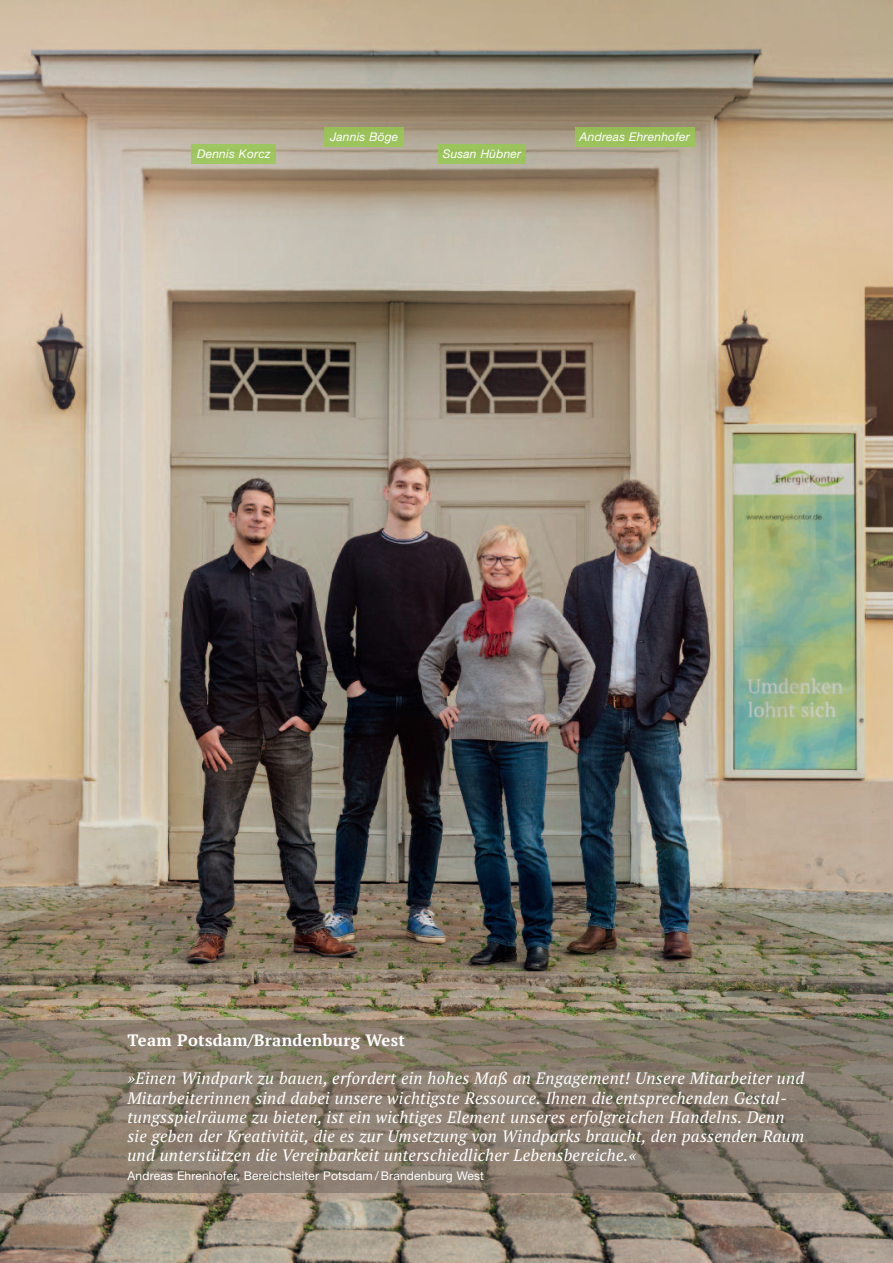
<style>
.page{position:relative;width:893px;height:1263px;background:#fff}
.page>*{position:absolute;margin:0;border:0;box-sizing:border-box;transform-origin:0 0}
.t1{font:italic 16.5px/19.2px "PT Serif";letter-spacing:.015em;color:#fff}
.t2{font:700 16.5px "PT Serif";letter-spacing:.015em;color:#fff}
.t3{font:12px "Helvetica Neue";letter-spacing:.015em;color:#fff}
.t4{font:italic 12px "Helvetica Neue";letter-spacing:.015em;color:#fff}
</style>
<div class="page">
<img style="left:0;top:0;width:893px;height:1263px">
<div style="left:0;top:1020px;width:893px;height:173px;background:#736962;opacity:.55"></div>
<div style="left:192px;top:145px;width:84px;height:19px;background:#9fc660"></div>
<div style="left:325px;top:128px;width:79px;height:19px;background:#9bc35b"></div>
<div style="left:438px;top:145px;width:88px;height:19px;background:#9cc45e"></div>
<div style="left:575px;top:128px;width:119px;height:19px;background:#9bc15a"></div>
<p class="t4" style="left:197px;top:150px;width:75px">Dennis Korcz</p>
<p class="t4" style="left:330px;top:133px;width:70px">Jannis Böge</p>
<p class="t4" style="left:443px;top:150px;width:80px">Susan Hübner</p>
<p class="t4" style="left:580px;top:133px;width:112px">Andreas Ehrenhofer</p>
<p class="t2" style="left:128px;top:1029px;width:279px">Team Potsdam/Brandenburg West</p>
<p class="t1" style="left:127px;top:1069px;width:678px">»Einen Windpark zu bauen, erfordert ein hohes Maß an Engagement! Unsere Mitarbeiter und Mitarbeiterinnen sind dabei unsere wichtigste Ressource. Ihnen die entsprechenden Gestal&shy;tungsspielräume zu bieten, ist ein wichtiges Element unseres erfolgreichen Handelns. Denn sie geben der Kreativität, die es zur Umsetzung von Windparks braucht, den passenden Raum und unterstützen die Vereinbarkeit unterschiedlicher Lebensbereiche.«</p>
<p class="t3" style="left:128px;top:1171px;width:358px">Andreas Ehrenhofer, Bereichsleiter Potsdam / Brandenburg West</p>
</div>
